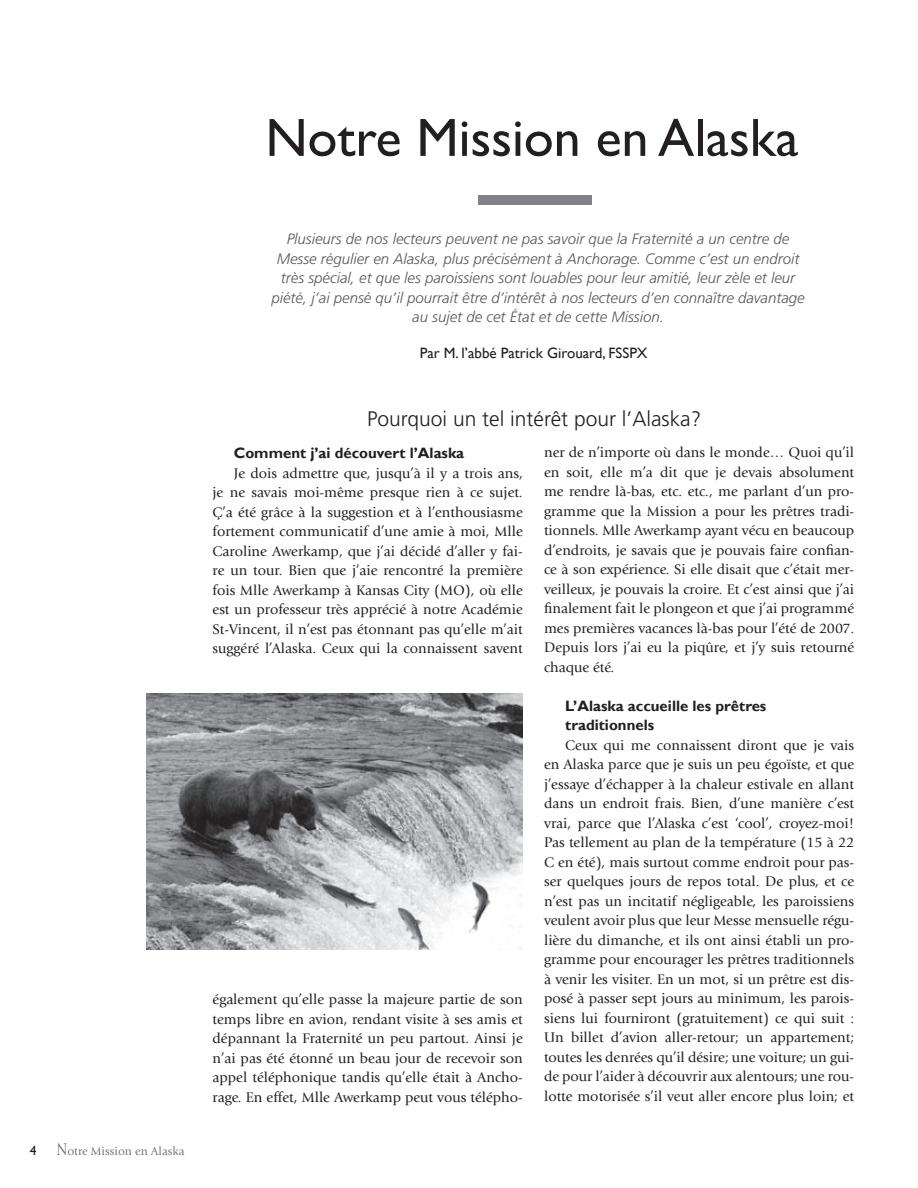
<style>
.page{position:relative;width:918px;height:1188px;background:#fff}
.page>*{position:absolute;margin:0;border:0;box-sizing:border-box;transform-origin:0 0}
.Subtitle{font:54px "Gill Sans";color:#231f20}
.Frame{font:300 21px "Frutiger LT Std";color:#231f20}
.Intro{font:italic 300 15px/19.5px "Frutiger LT Std";color:#57585a;text-align:center}
.Subtitle-2{font:700 15px "Gill Sans";color:#231f20}
.Author{font:15px "Gill Sans";color:#231f20}
.Text{font:14.55px/19.5px "Giovanni Std";color:#231f20;text-align:justify}
.t1{font:12px "Giovanni Std";color:#76787b}
.s1{font-family:"Gill Sans";font-size:13.5px;color:#231f20}
.s2{font-size:18px}
</style>
<div class="page">
<img style="left:147px;top:693px;width:376px;height:256px">
<div style="left:478px;top:195px;width:113px;height:10px;background:#808285"></div>
<p class="Subtitle" style="left:265px;top:106px;width:535px">Notre Mission en Alaska</p>
<p class="t1" style="left:30px;top:1144px;width:156px"><span class="s1">4</span> <span class="s2">N</span>otre Mission en Alaska</p>
<p class="Intro" style="left:271px;top:229px;width:535px">Plusieurs de nos lecteurs peuvent ne pas savoir que la Fraternité a un centre de Messe régulier en Alaska, plus précisément à Anchorage. Comme c’est un endroit très spécial, et que les paroissiens sont louables pour leur amitié, leur zèle et leur piété, j’ai pensé qu’il pourrait être d’intérêt à nos lecteurs d’en connaître davantage au sujet de cet État et de cette Mission.</p>
<p class="Author" style="left:420px;top:345px;width:229px">Par M. l’abbé Patrick Girouard, FSSPX</p>
<p class="Frame" style="left:367px;top:407px;width:336px">Pourquoi un tel intérêt pour l’Alaska?</p>
<p class="Subtitle-2" style="left:234px;top:444px;width:232px">Comment j’ai découvert l’Alaska</p>
<p class="Text" style="left:213px;top:463px;width:312px;text-indent:21px">Je dois admettre que, jusqu’à il y a trois ans, je ne savais moi-même presque rien à ce sujet.<br>Ç’a été grâce à la suggestion et à l’enthousiasme fortement communicatif d’une amie à moi, Mlle Caroline Awerkamp, que j’ai décidé d’aller y fai&shy;re un tour. Bien que j’aie rencontré la première fois Mlle Awerkamp à Kansas City (MO), où elle est un professeur très apprécié à notre Académie St-Vincent, il n’est pas étonnant pas qu’elle m’ait suggéré l’Alaska. Ceux qui la connaissent savent</p>
<p class="Text" style="left:544px;top:443px;width:312px">ner de n’importe où dans le monde… Quoi qu’il en soit, elle m’a dit que je devais absolument me rendre là-bas, etc. etc., me parlant d’un pro&shy;gramme que la Mission a pour les prêtres tradi&shy;tionnels. Mlle Awerkamp ayant vécu en beaucoup d’endroits, je savais que je pouvais faire confian&shy;ce à son expérience. Si elle disait que c’était mer&shy;veilleux, je pouvais la croire. Et c’est ainsi que j’ai finalement fait le plongeon et que j’ai programmé mes premières vacances là-bas pour l’été de 2007.<br>Depuis lors j’ai eu la piqûre, et j’y suis retourné chaque été.</p>
<p class="Subtitle-2" style="left:565px;top:697px;width:203px">L’Alaska accueille les prêtres</p>
<p class="Subtitle-2" style="left:565px;top:716px;width:90px">traditionnels</p>
<p class="Text" style="left:544px;top:735px;width:312px;text-indent:21px">Ceux qui me connaissent diront que je vais en Alaska parce que je suis un peu égoïste, et que j’essaye d’échapper à la chaleur estivale en allant dans un endroit frais. Bien, d’une manière c’est vrai, parce que l’Alaska c’est ‘cool’, croyez-moi!<br>Pas tellement au plan de la température (15 à 22<br>C en été), mais surtout comme endroit pour pas&shy;ser quelques jours de repos total. De plus, et ce n’est pas un incitatif négligeable, les paroissiens veulent avoir plus que leur Messe mensuelle régu&shy;lière du dimanche, et ils ont ainsi établi un pro&shy;gramme pour encourager les prêtres traditionnels à venir les visiter. En un mot, si un prêtre est dis&shy;posé à passer sept jours au minimum, les parois&shy;siens lui fourniront (gratuitement) ce qui suit :<br>Un billet d’avion aller-retour; un appartement; toutes les denrées qu’il désire; une voiture; un gui&shy;de pour l’aider à découvrir aux alentours; une rou&shy;lotte motorisée s’il veut aller encore plus loin; et</p>
<p class="Text" style="left:213px;top:990px;width:312px">également qu’elle passe la majeure partie de son temps libre en avion, rendant visite à ses amis et dépannant la Fraternité un peu partout. Ainsi je n’ai pas été étonné un beau jour de recevoir son appel téléphonique tandis qu’elle était à Ancho&shy;rage. En effet, Mlle Awerkamp peut vous télépho-</p>
</div>
